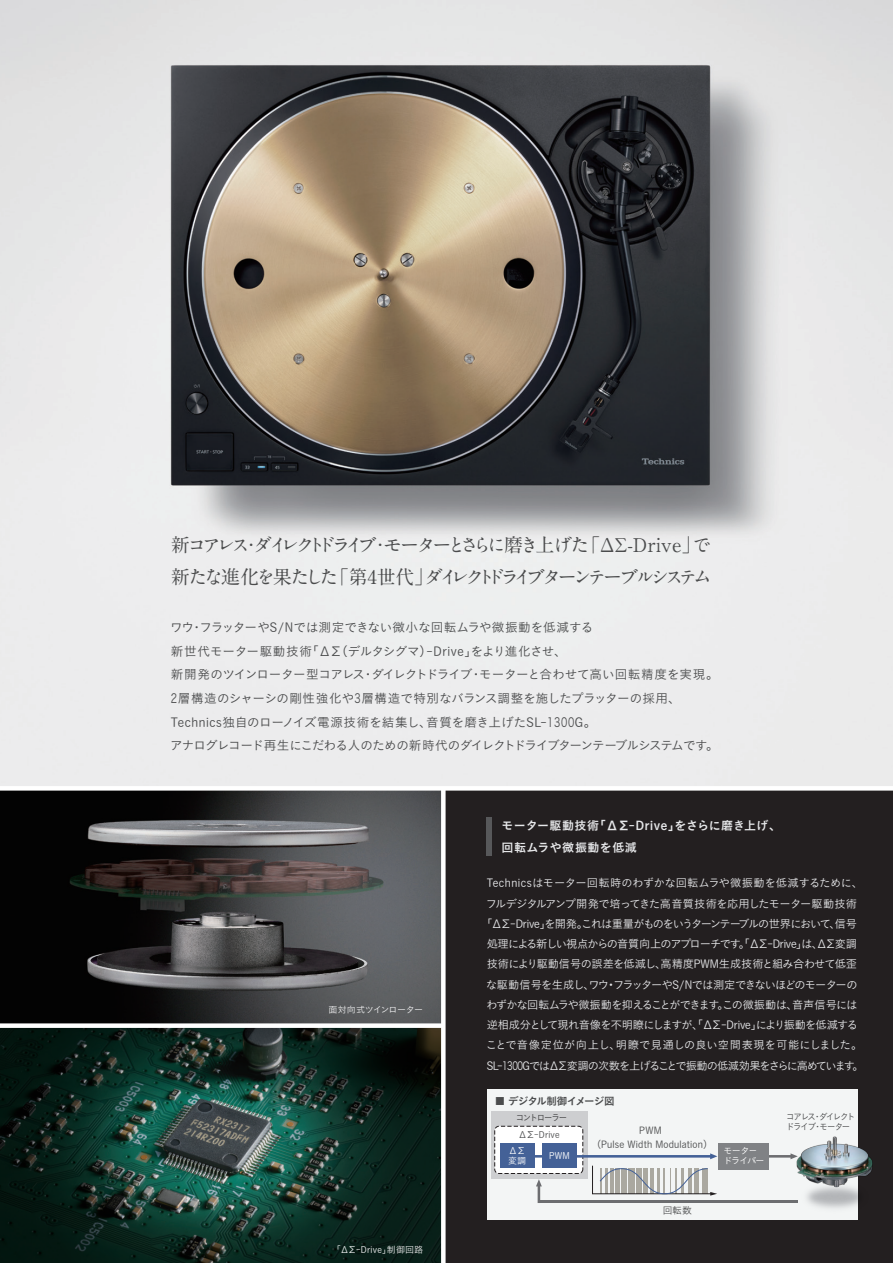
<style>
.page{position:relative;width:893px;height:1263px;background:#fff}
.page>*{position:absolute;margin:0;border:0;box-sizing:border-box;transform-origin:0 0}
.t1{font:700 18.9px "A1 Mincho Std";letter-spacing:-.215em;color:#4b4c4d}
.t2{font:700 18.9px "A1 Mincho Std";letter-spacing:-.24em;color:#4b4c4d}
.t3{font:700 18.9px "A1 Mincho Std";letter-spacing:-.18em;color:#4b4c4d}
.t4{font:700 18.9px "A1 Mincho Std";letter-spacing:-.13em;color:#4b4c4d}
.t5{font:12.6px "Koburina Go Std W3";letter-spacing:-.02em;color:#4b4c4d}
.t6{font:12.6px/23.7px "Koburina Go Std W3";letter-spacing:-.055em;color:#4b4c4d}
.t7{font:12.6px "Koburina Go Std W3";color:#4b4c4d}
.t8{font:12.6px "Koburina Go Std W3";letter-spacing:-.05em;color:#4b4c4d}
.t9{font:12.6px "Koburina Go Std W3";letter-spacing:.045em;color:#4b4c4d}
.t10{font:12.6px "Koburina Go Std W3";letter-spacing:-.115em;color:#4b4c4d}
.t11{font:12.6px "Koburina Go Std W3";letter-spacing:-.075em;color:#4b4c4d}
.t12{font:12px/22.5px "Koburina Go Std W6";letter-spacing:.03em;color:#e6e7e9}
.t13{font:12px "Koburina Go Std W6";letter-spacing:-.03em;color:#e6e7e9}
.t14{font:11.25px/20.2px "Koburina Go Std W3";letter-spacing:-.06em;color:#e6e7e9}
.t15{font:11.25px/20.2px "Koburina Go Std W3";letter-spacing:-.04em;color:#e6e7e9;text-align:center}
.t16{font:11.25px "Koburina Go Std W3";letter-spacing:-.11em;color:#e6e7e9}
.t17{font:11.25px "Koburina Go Std W3";letter-spacing:-.08em;color:#e6e7e9}
.t18{font:11.25px/20.2px "Koburina Go Std W3";letter-spacing:.01em;color:#e6e7e9}
.t19{font:11.25px "Koburina Go Std W3";letter-spacing:-.025em;color:#e6e7e9}
.t20{font:11.25px "Koburina Go Std W3";letter-spacing:.025em;color:#e6e7e9}
.t21{font:11.25px "Koz Go Pr 6 N";color:#e6e7e9}
.t22{font:10.5px "Koburina Go Std W6";letter-spacing:-.075em;color:#4b4c4d}
.t23{font:9.75px/13.5px "Koburina Go Std W3";letter-spacing:.015em;color:#4b4c4d;text-align:center}
.t24{font:9px/9.4px "Koburina Go Std W3";letter-spacing:-.07em;color:#fff}
.t25{font:9px "Koburina Go Std W3";letter-spacing:.005em;color:#eeeeef}
.t26{font:9px "Koburina Go Std W3";letter-spacing:-.045em;color:#eeeeef}
.t27{font:9px/10.5px "Koburina Go Std W3";letter-spacing:-.115em;color:#4b4c4d;text-align:center;scale:.93 1}
.t28{font:9px "Koburina Go Std W3";letter-spacing:-.16em;color:#4b4c4d;scale:.93 1}
.t29{font:9px "Koburina Go Std W3";letter-spacing:-.115em;color:#4b4c4d}
.t30{font:9px "Koburina Go Std W3";letter-spacing:-.135em;color:#3e3e3f;scale:.93 1}
.s1{font-family:"Hira Kaku Pro W3"}
</style>
<div class="page">
<img style="left:0;top:790px;width:441px;height:233px">
<svg style="left:0;top:1028px;width:441px;height:235px;background:#153129"></svg>
<img style="left:0;top:0;width:893px;height:786px">
<div style="left:443px;top:788px;width:450px;height:475px;background:#231f20"></div>
<hr style="left:0;top:786px;width:893px;height:4px;background:#fff">
<div style="left:441px;top:788px;width:5px;height:475px;background:#fff"></div>
<div style="left:487px;top:1089px;width:371px;height:130px;background:#f3f5f5"></div>
<div style="left:487px;top:817px;width:5px;height:38px;background:#57585a"></div>
<div style="left:491px;top:1112px;width:96px;height:67px;background:#cdced0"></div>
<svg style="left:592px;top:1165px;width:125px;height:30px"></svg>
<div style="left:495px;top:1126px;width:88px;height:47px;background:#fff;border-radius:4px"></div>
<div style="left:494px;top:1126px;width:89px;height:48px;border:1px dashed #231f20;border-radius:4px"></div>
<svg style="left:534px;top:1153px;width:183px;height:6px"></svg>
<hr style="left:538px;top:1200px;width:259px;height:3px;background:#6c6d70">
<svg style="left:536px;top:1179px;width:6px;height:24px"></svg>
<div style="left:500px;top:1143px;width:34px;height:25px;background:#446197"></div>
<div style="left:542px;top:1143px;width:34px;height:25px;background:#446197"></div>
<div style="left:718px;top:1143px;width:50px;height:26px;background:#808285"></div>
<img style="left:754px;top:1136px;width:118px;height:84px">
<h1 class="t3" style="left:628px;top:530px;width:85px">-Drive で」</h1>
<h1 class="t1" style="left:171px;top:530px;width:420px">新コアレスダイレクトドライブモーターとさらに磨き上げた</h1>
<h1 class="t3" style="left:581px;top:530px;width:51px">「ΔΣ</h1>
<h1 class="t3" style="left:242px;top:530px;width:20px">・</h1>
<h1 class="t3" style="left:371px;top:530px;width:20px">・</h1>
<h1 class="t4" style="left:171px;top:561px;width:169px">新たな進化を果たした</h1>
<h1 class="t3" style="left:330px;top:561px;width:105px">「第4世代」</h1>
<h1 class="t2" style="left:424px;top:561px;width:289px">ダイレクトドライブターンテーブルシステム</h1>
<p class="t7" style="left:170px;top:618px;width:425px">ワウフラッターやS/Nでは測定できない微小な回転ムラや微振動を低減する</p>
<p class="t5" style="left:191px;top:618px;width:14px">・</p>
<p class="t5" style="left:306px;top:641px;width:37px">「ΔΣ</p>
<p class="t5" style="left:335px;top:641px;width:143px">（デルタシグマ -）Drive」</p>
<p class="t9" style="left:171px;top:641px;width:143px">新世代モーター駆動技術</p>
<p class="t11" style="left:471px;top:641px;width:97px">をより進化させ、</p>
<p class="t10" style="left:371px;top:665px;width:102px">ダイレクトドライブ</p>
<p class="t5" style="left:479px;top:665px;width:241px">モーターと合わせて高い回転精度を実現。</p>
<p class="t8" style="left:171px;top:665px;width:196px">新開発のツインローター型コアレス</p>
<p class="t5" style="left:171px;top:689px;width:511px"><span class="s1">2</span>層構造のシャーシの剛性強化や<span class="s1">3</span>層構造で特別なバランス調整を施したプラッターの採用、</p>
<p class="t5" style="left:426px;top:712px;width:172px">音質を磨き上げたSL-<span class="s1">1300</span>G。</p>
<p class="t5" style="left:362px;top:665px;width:14px">・</p>
<p class="t5" style="left:470px;top:665px;width:14px">・</p>
<p class="t6" style="left:170px;top:710px;width:550px">Technics独自のローノイズ電源技術を結集し、<br>アナログレコード再生にこだわる人のための新時代のダイレクトドライブターンテーブルシステムです。</p>
<p class="t13" style="left:675px;top:816px;width:108px">をさらに磨き上げ、</p>
<p class="t12" style="left:594px;top:814px;width:88px">「ΔΣ-Drive」</p>
<p class="t12" style="left:502px;top:814px;width:137px">モーター駆動技術<br>回転ムラや微振動を低減</p>
<p class="t15" style="left:481px;top:873px;width:383px">Technicsはモーター回転時のわずかな回転ムラや微振動を低減するために、フルデジタルアンプ開発で培ってきた高音質技術を応用したモーター駆動技術「ΔΣ-Drive を開発これは重量がものをいうターンテーブルの世界において信号</p>
<p class="t14" style="left:829px;top:913px;width:13px">、</p>
<p class="t14" style="left:540px;top:913px;width:13px">」</p>
<p class="t14" style="left:577px;top:913px;width:13px">。</p>
<p class="t26" style="left:328px;top:1002px;width:96px">面対向式ツインローター</p>
<p class="t25" style="left:332px;top:1243px;width:61px">「ΔΣ-Drive」</p>
<p class="t25" style="left:387px;top:1243px;width:38px">制御回路</p>
<p class="t14" style="left:487px;top:934px;width:372px">処理による新しい視点からの音質向上のアプローチです<br>技術により駆動信号の誤差を低減し高精度PWM生成技術と組み合わせて低歪</p>
<p class="t14" style="left:486px;top:954px;width:373px;text-indent:169px">、<br>な駆動信号を生成しワウフラッターやS/Nでは測定できないほどのモーターの</p>
<p class="t19" style="left:739px;top:935px;width:120px">。「ΔΣ-Drive は」 ΔΣ変調</p>
<p class="t14" style="left:812px;top:934px;width:13px">、</p>
<p class="t21" style="left:606px;top:978px;width:13px">・</p>
<p class="t14" style="left:584px;top:974px;width:13px">、</p>
<p class="t17" style="left:486px;top:996px;width:313px">わずかな回転ムラや微振動を抑えることができますこの微振動は、</p>
<p class="t14" style="left:487px;top:994px;width:373px;text-indent:231px">。<br>逆相成分として現れ音像を不明瞭にしますが、「ΔΣ-Drive により振動を低減する</p>
<p class="t14" style="left:792px;top:994px;width:67px">音声信号には</p>
<p class="t18" style="left:616px;top:1015px;width:248px;text-indent:135px">」<br>明瞭で見通しの良い空間表現を可能にしました。</p>
<p class="t20" style="left:486px;top:1037px;width:137px">ことで音像定位が向上し、</p>
<p class="t16" style="left:497px;top:1057px;width:360px">-<span class="s1">1300</span>GではΔΣ変調の次数を上げることで振動の低減効果をさらに高めています</p>
<p class="t14" style="left:487px;top:1055px;width:14px">SL</p>
<p class="t14" style="left:853px;top:1055px;width:13px">。</p>
<p class="t22" style="left:495px;top:1093px;width:122px">■ デジタル制御イメージ図</p>
<p class="t29" style="left:518px;top:1128px;width:43px">ΔΣ-Drive</p>
<p class="t30" style="left:516px;top:1111px;width:57px">コントローラー</p>
<p class="t23" style="left:591px;top:1123px;width:123px">PWM<br>（Pulse Width Modulation(</p>
<p class="t24" style="left:508px;top:1146px;width:19px">ΔΣ変調</p>
<p class="t24" style="left:723px;top:1146px;width:36px">モーター</p>
<p class="t24" style="left:549px;top:1150px;width:22px">PWM</p>
<p class="t24" style="left:723px;top:1155px;width:43px">ドライバー</p>
<p class="t23" style="left:663px;top:1203px;width:31px">回転数</p>
<p class="t28" style="left:786px;top:1109px;width:75px">コアレスダイレクト</p>
<p class="t27" style="left:786px;top:1111px;width:70px">・<br>ドライブモーター</p>
<p class="t27" style="left:814px;top:1121px;width:11px">・</p>
</div>
